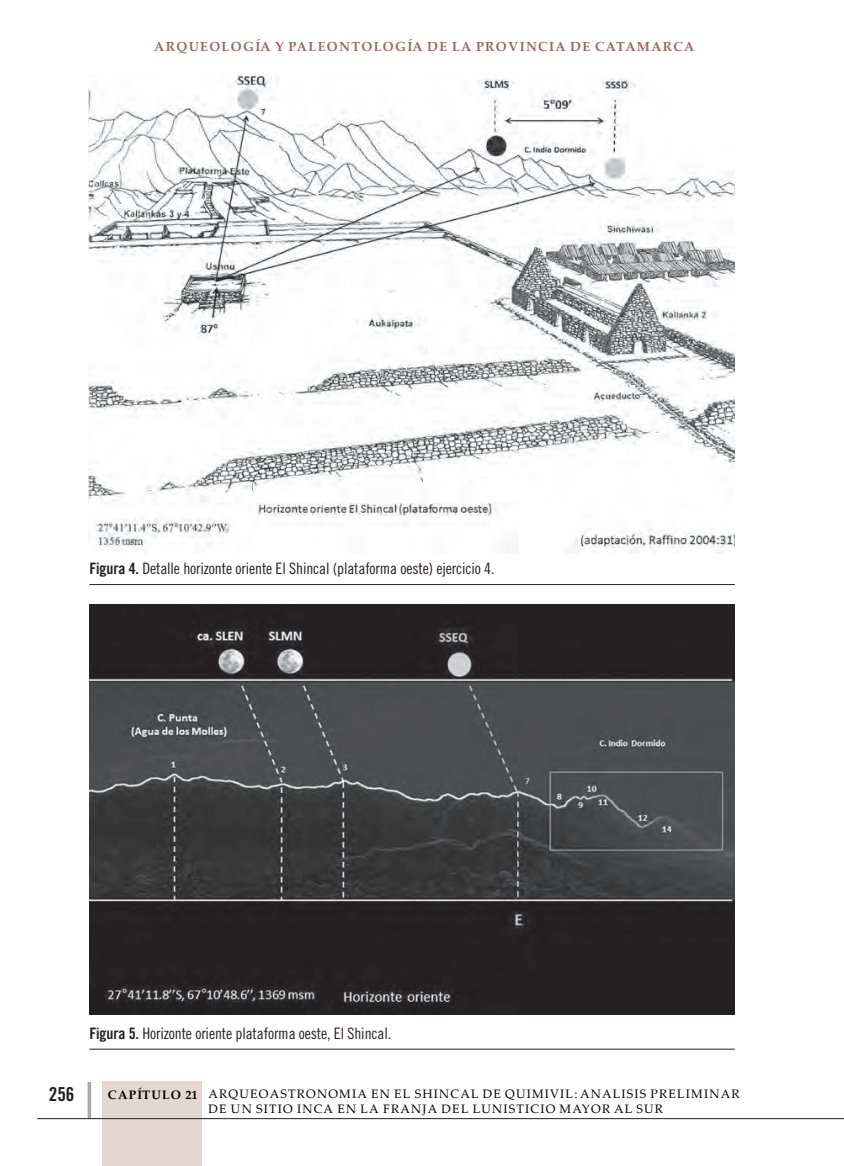
<style>
.page{position:relative;width:844px;height:1166px;background:#fff}
.page>*{position:absolute;margin:0;border:0;box-sizing:border-box;transform-origin:0 0}
.t1{font:19.25px "Trade Gothic Bold Cond Twenty";color:#231f20}
.t2{font:15.75px "Trade Gothic Cond Eighteen";letter-spacing:-.01em;color:#231f20}
.t3{font:700 13.12px "Palatino Linotype";letter-spacing:.1em;color:#936960}
.t4{font:12.25px/14.7px "Palatino Linotype";letter-spacing:.1em;color:#000}
.t5{font:700 12.25px "Palatino Linotype";letter-spacing:.05em;color:#000}
.s1{font-family:"Trade Gothic Bold Cond Twenty"}
</style>
<div class="page">
<div style="left:102px;top:1082px;width:99px;height:84px;background:#e4d7cf"></div>
<hr style="left:88px;top:1082px;width:3px;height:36px;background:#a8a9ad">
<hr style="left:37px;top:1118px;width:806px;height:1px;background:#231f20">
<img style="left:88px;top:75px;width:646px;height:479px">
<img style="left:89px;top:604px;width:645px;height:410px">
<hr style="left:89px;top:584px;width:645px;height:1px;background:#231f20">
<hr style="left:89px;top:1049px;width:645px;height:1px;background:#231f20">
<p class="t3" style="left:154px;top:38px;width:538px">ARQUEOLOGÍA Y PALEONTOLOGÍA DE LA PROVINCIA DE CATAMARCA</p>
<p class="t2" style="left:89px;top:559px;width:406px"><span class="s1">Figura 4.</span> Detalle horizonte oriente El Shincal (plataforma oeste) ejercicio 4.</p>
<p class="t2" style="left:89px;top:1024px;width:303px"><span class="s1">Figura 5.</span> Horizonte oriente plataforma oeste, El Shincal.</p>
<p class="t1" style="left:49px;top:1082px;width:27px">256</p>
<p class="t5" style="left:108px;top:1086px;width:45px">CAPÍTULO</p>
<p class="t5" style="left:185px;top:1086px;width:14px">21</p>
<p class="t4" style="left:208px;top:1086px;width:532px">ARQUEOASTRONOMIA EN EL SHINCAL DE QUIMIVIL: ANALISIS PRELIMINAR<br>DE UN SITIO INCA EN LA FRANJA DEL LUNISTICIO MAYOR AL SUR</p>
</div>
